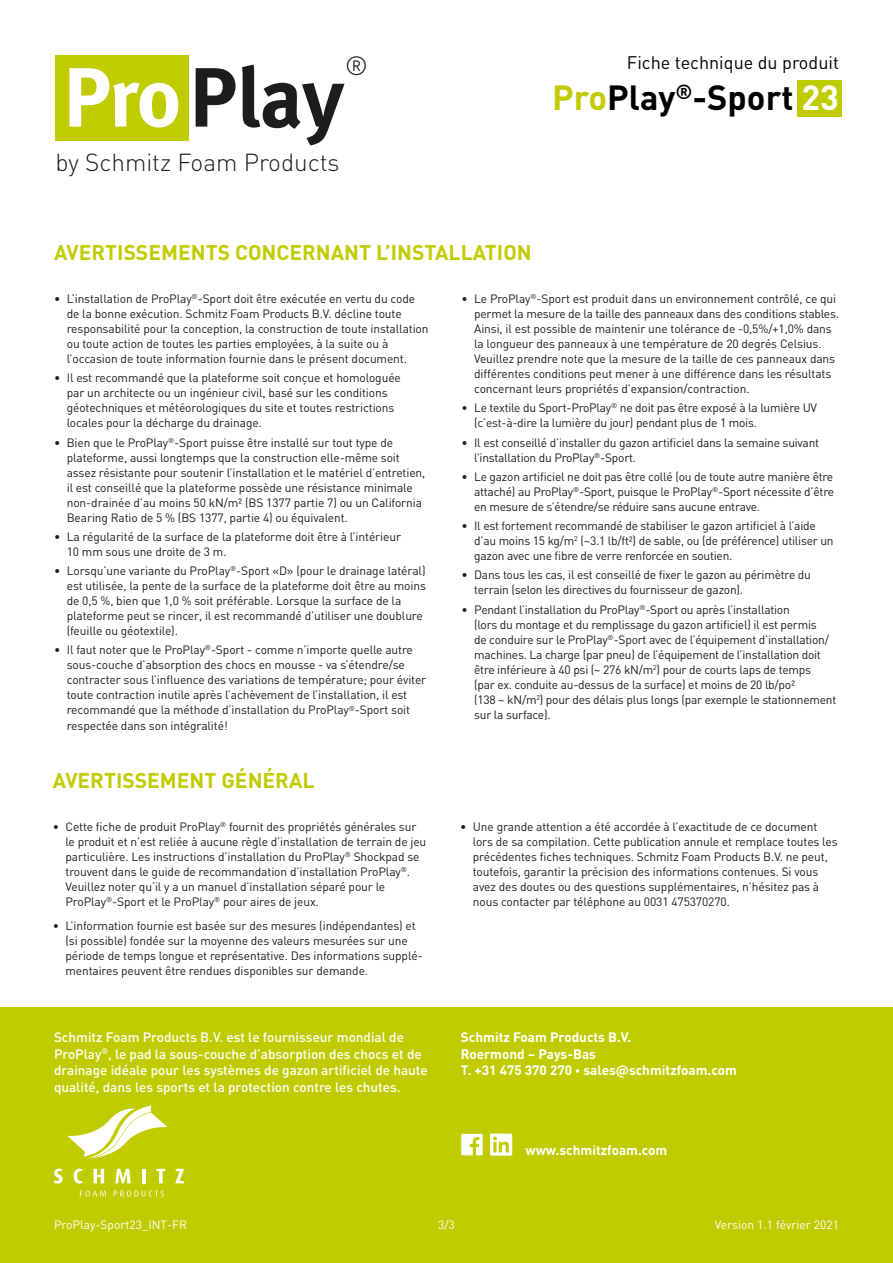
<style>
.page{position:relative;width:893px;height:1263px;background:#fff}
.page>*{position:absolute;margin:0;border:0;box-sizing:border-box;transform-origin:0 0}
.t1{font:700 34.5px "DIN";color:#000}
.t2{font:300 26.1px "DIN Pro";color:#1d1d1b}
.t3{font:300 24.3px "DIN Pro";color:#1d1d1b}
.t4{font:700 21px "DIN";color:#c1cc00}
.t5{font:18px "DIN";color:#000}
.t6{font:500 13.5px/16.5px "DIN Pro";color:#fff}
.t7{font:700 13.5px/16.5px "DIN Pro";color:#fff}
.t8{font:12px/15px "DIN";letter-spacing:-.01em;color:#1d1d1b}
.t9{font:12px "DIN";color:#fff}
.s1{color:#c1cc00}
.s2{color:#fff}
.s3{font-size:10.5px}
</style>
<div class="page">
<div style="left:0;top:1008px;width:893px;height:255px;background:#c1cc00"></div>
<svg style="left:461px;top:1134px;width:22px;height:21px"></svg>
<svg style="left:490px;top:1133px;width:22px;height:23px"></svg>
<div style="left:55px;top:55px;width:134px;height:86px;background:#c1cc00"></div>
<svg style="left:69px;top:68px;width:109px;height:60px"></svg>
<svg style="left:196px;top:68px;width:40px;height:59px"></svg>
<svg style="left:242px;top:65px;width:102px;height:80px"></svg>
<div style="left:798px;top:80px;width:44px;height:37px;background:#c1cc00"></div>
<svg style="left:54px;top:1168px;width:9px;height:15px"></svg>
<svg style="left:74px;top:1168px;width:9px;height:15px"></svg>
<svg style="left:94px;top:1169px;width:10px;height:14px"></svg>
<svg style="left:115px;top:1169px;width:16px;height:14px"></svg>
<hr style="left:142px;top:1169px;width:3px;height:14px;background:#fff">
<svg style="left:157px;top:1169px;width:8px;height:14px"></svg>
<svg style="left:175px;top:1169px;width:9px;height:14px"></svg>
<svg style="left:80px;top:1190px;width:26px;height:6px"></svg>
<svg style="left:114px;top:1190px;width:50px;height:7px"></svg>
<svg style="left:67px;top:1105px;width:101px;height:53px"></svg>
<h2 class="t2" style="left:345px;top:48px;width:25px">®</h2>
<h3 class="t3" style="left:55px;top:146px;width:286px">by Schmitz Foam Products</h3>
<h3 class="t5" style="left:627px;top:51px;width:214px">Fiche technique du produit</h3>
<h1 class="t1" style="left:552px;top:75px;width:288px"><span class="s1">Pro</span>Play<sup>®</sup>-Sport <span class="s2">23</span></h1>
<h3 class="t4" style="left:54px;top:239px;width:479px">AVERTISSEMENTS CONCERNANT L’INSTALLATION</h3>
<p class="t8" style="left:67px;top:291px;width:363px;text-indent:-13px">• L’installation de ProPlay<sup>®</sup>-Sport doit être exécutée en vertu du code de la bonne exécution. Schmitz Foam Products B.V. décline toute responsabilité pour la conception, la construction de toute installation ou toute action de toutes les parties employées, à la suite ou à l’occasion de toute information fournie dans le présent document.</p>
<p class="t8" style="left:67px;top:370px;width:336px;text-indent:-13px">• Il est recommandé que la plateforme soit conçue et homologuée par un architecte ou un ingénieur civil, basé sur les conditions géotechniques et météorologiques du site et toutes restrictions locales pour la décharge du drainage.</p>
<p class="t8" style="left:67px;top:435px;width:360px;text-indent:-13px">• Bien que le ProPlay<sup>®</sup>-Sport puisse être installé sur tout type de plateforme, aussi longtemps que la construction elle-même soit assez résistante pour soutenir l’installation et le matériel d’entretien, il est conseillé que la plateforme possède une résistance minimale non-drainée d’au moins 50 kN/m² (BS 1377 partie 7) ou un California Bearing Ratio de 5 % (BS 1377, partie 4) ou équivalent.</p>
<p class="t8" style="left:67px;top:529px;width:336px;text-indent:-13px">• La régularité de la surface de la plateforme doit être à l’intérieur<br>10 mm sous une droite de 3 m.</p>
<p class="t8" style="left:67px;top:563px;width:361px;text-indent:-13px">• Lorsqu’une variante du ProPlay<sup>®</sup>-Sport «D» (pour le drainage latéral) est utilisée, la pente de la surface de la plateforme doit être au moins de 0,5 %, bien que 1,0 % soit préférable. Lorsque la surface de la plateforme peut se rincer, il est recommandé d’utiliser une doublure (feuille ou géotextile).</p>
<p class="t8" style="left:67px;top:642px;width:361px;text-indent:-13px">• Il faut noter que le ProPlay<sup>®</sup>-Sport - comme n’importe quelle autre sous-couche d’absorption des chocs en mousse - va s’étendre/se contracter sous l’influence des variations de température; pour éviter toute contraction inutile après l’achèvement de l’installation, il est recommandé que la méthode d’installation du ProPlay<sup>®</sup>-Sport soit respectée dans son intégralité!</p>
<p class="t8" style="left:474px;top:291px;width:366px;text-indent:-13px">• Le ProPlay<sup>®</sup>-Sport est produit dans un environnement contrôlé, ce qui permet la mesure de la taille des panneaux dans des conditions stables.<br>Ainsi, il est possible de maintenir une tolérance de -0,5%/+1,0% dans la longueur des panneaux à une température de 20 degrés Celsius.<br>Veuillez prendre note que la mesure de la taille de ces panneaux dans différentes conditions peut mener à une différence dans les résultats concernant leurs propriétés d’expansion/contraction.</p>
<p class="t8" style="left:474px;top:400px;width:345px;text-indent:-13px">• Le textile du Sport-ProPlay<sup>®</sup> ne doit pas être exposé à la lumière UV (c’est-à-dire la lumière du jour) pendant plus de 1 mois.</p>
<p class="t8" style="left:474px;top:435px;width:347px;text-indent:-13px">• Il est conseillé d’installer du gazon artificiel dans la semaine suivant l’installation du ProPlay<sup>®</sup>-Sport.</p>
<p class="t8" style="left:474px;top:469px;width:361px;text-align:justify;text-indent:-13px">• Le gazon artificiel ne doit pas être collé (ou de toute autre manière être attaché) au ProPlay<sup>®</sup>-Sport, puisque le ProPlay<sup>®</sup>-Sport nécessite d’être en mesure de s’étendre/se réduire sans aucune entrave.</p>
<p class="t8" style="left:474px;top:518px;width:361px;text-indent:-13px">• Il est fortement recommandé de stabiliser le gazon artificiel à l’aide d’au moins 15 kg/m<sup>2</sup> (~3.1 lb/ft²) de sable, ou (de préférence) utiliser un gazon avec une fibre de verre renforcée en soutien.</p>
<p class="t8" style="left:474px;top:567px;width:338px;text-indent:-13px">• Dans tous les cas, il est conseillé de fixer le gazon au périmètre du terrain (selon les directives du fournisseur de gazon).</p>
<p class="t8" style="left:474px;top:602px;width:364px;text-indent:-13px">• Pendant l’installation du ProPlay<sup>®</sup>-Sport ou après l’installation<br>(lors du montage et du remplissage du gazon artificiel) il est permis<br>de conduire sur le ProPlay<sup>®</sup>-Sport avec de l’équipement d’installation/ machines. La charge (par pneu) de l’équipement de l’installation doit être inférieure à 40 psi (~ 276 kN/m<sup>2</sup>) pour de courts laps de temps<br>(par ex. conduite au-dessus de la surface) et moins de 20 lb/po²<br>(138 ~ kN/m<sup>2</sup>) pour des délais plus longs (par exemple le stationnement sur la surface).</p>
<h3 class="t4" style="left:53px;top:767px;width:263px">AVERTISSEMENT GÉNÉRAL</h3>
<p class="t8" style="left:65px;top:819px;width:362px;text-indent:-13px">• Cette fiche de produit ProPlay<sup>®</sup> fournit des propriétés générales sur le produit et n’est reliée à aucune règle d’installation de terrain de jeu particulière. Les instructions d’installation du ProPlay<sup>®</sup> Shockpad se trouvent dans le guide de recommandation d’installation ProPlay<sup>®</sup>.<br>Veuillez noter qu’il y a un manuel d’installation séparé pour le ProPlay<sup>®</sup>-Sport et le ProPlay<sup>®</sup> pour aires de jeux.</p>
<p class="t8" style="left:65px;top:918px;width:359px;text-indent:-13px">• L’information fournie est basée sur des mesures (indépendantes) et (si possible) fondée sur la moyenne des valeurs mesurées sur une période de temps longue et représentative. Des informations supplé&shy;mentaires peuvent être rendues disponibles sur demande.</p>
<p class="t6" style="left:54px;top:1028px;width:375px">Schmitz Foam Products B.V. est le fournisseur mondial de ProPlay<sup>®</sup>, le pad la sous-couche d’absorption des chocs et de drainage idéale pour les systèmes de gazon artificiel de haute qualité, dans les sports et la protection contre les chutes.</p>
<p class="t8" style="left:473px;top:819px;width:366px;text-indent:-13px">• Une grande attention a été accordée à l’exactitude de ce document lors de sa compilation. Cette publication annule et remplace toutes les précédentes fiches techniques. Schmitz Foam Products B.V. ne peut, toutefois, garantir la précision des informations contenues. Si vous avez des doutes ou des questions supplémentaires, n’hésitez pas à nous contacter par téléphone au 0031 475370270.</p>
<p class="t7" style="left:461px;top:1028px;width:277px">Schmitz Foam Products B.V.<br>Roermond – Pays-Bas<br>T. +31 475 370 270 <span class="s3">•</span> sales@schmitzfoam.com</p>
<p class="t7" style="left:525px;top:1141px;width:143px">www.schmitzfoam.com</p>
<p class="t9" style="left:54px;top:1217px;width:135px">ProPlay-Sport23_INT-FR</p>
<p class="t9" style="left:438px;top:1217px;width:18px">3/3</p>
<p class="t9" style="left:715px;top:1217px;width:126px">Version 1.1 février 2021</p>
</div>
